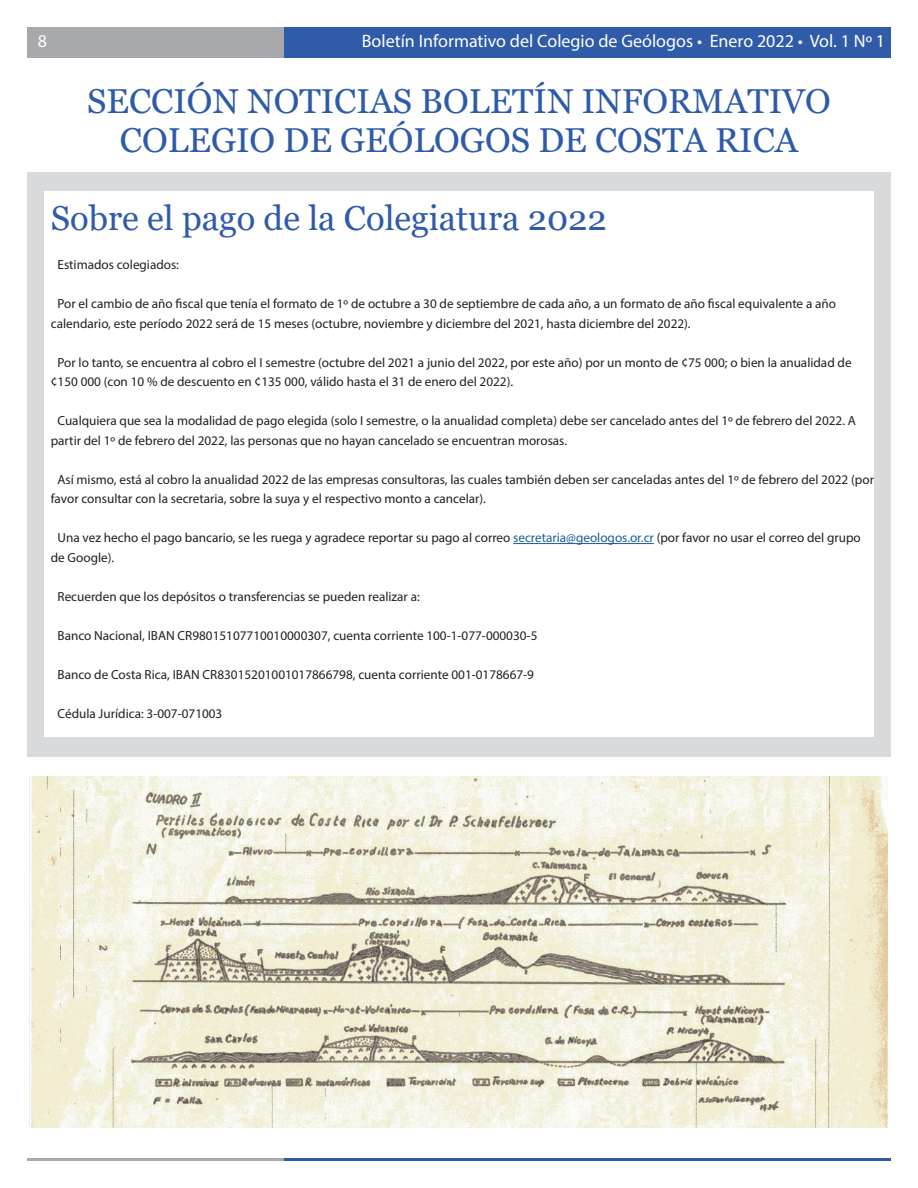
<style>
.page{position:relative;width:918px;height:1188px;background:#fff}
.page>*{position:absolute;margin:0;border:0;box-sizing:border-box;transform-origin:0 0}
.Title_Medium{font:34.5px/39px "Georgia";color:#2d5ba9;text-align:center}
.t1{font:34.5px "Georgia";color:#2f5ba9}
.t2{font:18px "Myriad Pro";color:#fff}
.Normal_body_text{font:13.2px/19.5px "Myriad Pro";color:#231f20}
.s1{color:#175d9e}
</style>
<div class="page">
<div style="left:284px;top:27px;width:607px;height:30px;background:#2f5ba9"></div>
<div style="left:27px;top:27px;width:257px;height:30px;background:#a8a9ad"></div>
<hr style="left:284px;top:1158px;width:607px;height:3px;background:#2d5ba9">
<hr style="left:27px;top:1158px;width:257px;height:3px;background:#a8a9ad">
<div style="left:27px;top:172px;width:864px;height:585px;background:#d9dadc"></div>
<div style="left:44px;top:191px;width:830px;height:546px;background:#fff"></div>
<hr style="left:513px;top:543px;width:141px;height:1px;background:#175d9e">
<img style="left:31px;top:776px;width:857px;height:351px">
<h2 class="t2" style="left:38px;top:30px;width:11px">8</h2>
<h2 class="t2" style="left:362px;top:30px;width:525px">Boletín Informativo del Colegio de Geólogos • Enero 2022 • Vol. 1 Nº 1</h2>
<p class="Title_Medium" style="left:87px;top:83px;width:745px">SECCIÓN NOTICIAS BOLETÍN INFORMATIVO<br>COLEGIO DE GEÓLOGOS DE COSTA RICA</p>
<p class="t1" style="left:51px;top:197px;width:558px">Sobre el pago de la Colegiatura 2022</p>
<p class="Normal_body_text" style="left:58px;top:255px;width:123px">Estimados colegiados:</p>
<p class="Normal_body_text" style="left:51px;top:294px;width:787px;text-indent:7px">Por el cambio de año fiscal que tenía el formato de 1º de octubre a 30 de septiembre de cada año, a un formato de año fiscal equivalente a año calendario, este período 2022 será de 15 meses (octubre, noviembre y diciembre del 2021, hasta diciembre del 2022).</p>
<p class="Normal_body_text" style="left:51px;top:352px;width:802px;text-indent:7px">Por lo tanto, se encuentra al cobro el I semestre (octubre del 2021 a junio del 2022, por este año) por un monto de ¢75 000; o bien la anualidad de ¢150 000 (con 10 % de descuento en ¢135 000, válido hasta el 31 de enero del 2022).</p>
<p class="Normal_body_text" style="left:51px;top:411px;width:807px;text-indent:7px">Cualquiera que sea la modalidad de pago elegida (solo I semestre, o la anualidad completa) debe ser cancelado antes del 1º de febrero del 2022. A partir del 1º de febrero del 2022, las personas que no hayan cancelado se encuentran morosas.</p>
<p class="Normal_body_text" style="left:51px;top:469px;width:825px;text-indent:7px">Así mismo, está al cobro la anualidad 2022 de las empresas consultoras, las cuales también deben ser canceladas antes del 1º de febrero del 2022 (por favor consultar con la secretaria, sobre la suya y el respectivo monto a cancelar).</p>
<p class="Normal_body_text" style="left:51px;top:528px;width:812px;text-indent:7px">Una vez hecho el pago bancario, se les ruega y agradece reportar su pago al correo <span class="s1">secretaria@geologos.or.cr</span> (por favor no usar el correo del grupo de Google).</p>
<p class="Normal_body_text" style="left:58px;top:586px;width:364px">Recuerden que los depósitos o transferencias se pueden realizar a:</p>
<p class="Normal_body_text" style="left:58px;top:625px;width:481px">Banco Nacional, IBAN CR98015107710010000307, cuenta corriente 100-1-077-000030-5</p>
<p class="Normal_body_text" style="left:58px;top:664px;width:478px">Banco de Costa Rica, IBAN CR83015201001017866798, cuenta corriente 001-0178667-9</p>
<p class="Normal_body_text" style="left:58px;top:703px;width:166px">Cédula Jurídica: 3-007-071003</p>
</div>
